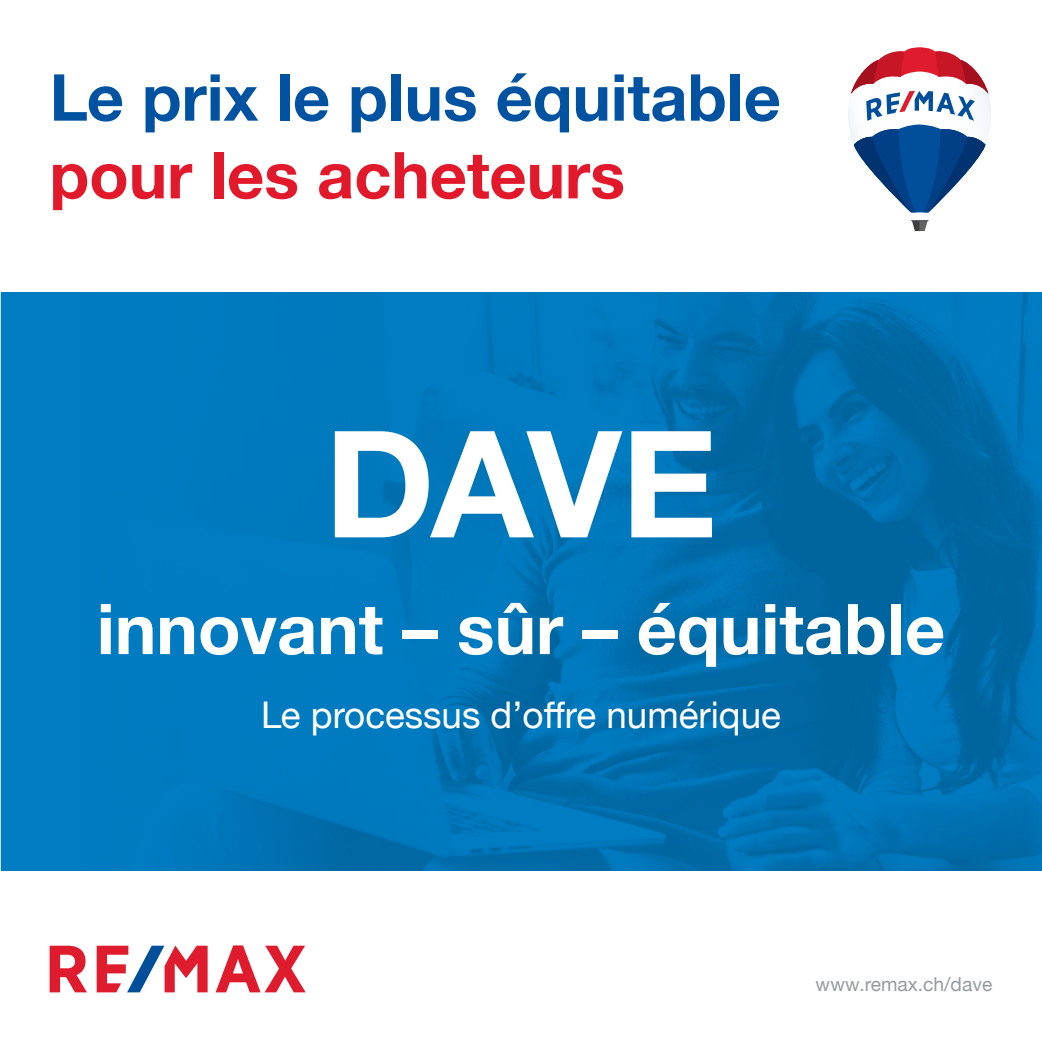
<style>
.page{position:relative;width:1042px;height:1042px;background:#fff}
.page>*{position:absolute;margin:0;border:0;box-sizing:border-box;transform-origin:0 0}
.t1{font:700 148.58px "Helvetica Neue LTW1 G";color:#fff}
.t2{font:700 70px "Helvetica Neue LTW1 G";color:#fff}
.t3{font:700 64.75px "Helvetica Neue LTW1 G";color:#0153a2}
.t4{font:700 64.75px "Helvetica Neue LTW1 G";color:#e2192b}
.t5{font:36.75px "Helvetica Neue LTW1 G";color:#fff}
.t6{font:19.25px "Helvetica Neue LTW1 G";color:#959ca1}
</style>
<div class="page">
<svg style="left:50px;top:945px;width:256px;height:47px"></svg>
<div style="left:1px;top:293px;width:1041px;height:578px;background:#007cc2"></div>
<img style="left:219px;top:293px;width:823px;height:578px">
<svg style="left:848px;top:47px;width:143px;height:184px"></svg>
<p class="t3" style="left:50px;top:58px;width:733px">Le prix le plus équitable</p>
<p class="t4" style="left:50px;top:135px;width:577px">pour les acheteurs</p>
<p class="t1" style="left:324px;top:393px;width:394px">DAVE</p>
<p class="t2" style="left:97px;top:586px;width:850px">innovant – sûr – équitable</p>
<p class="t5" style="left:261px;top:692px;width:521px">Le processus d’offre numérique</p>
<p class="t6" style="left:815px;top:972px;width:178px">www.remax.ch/dave</p>
</div>
